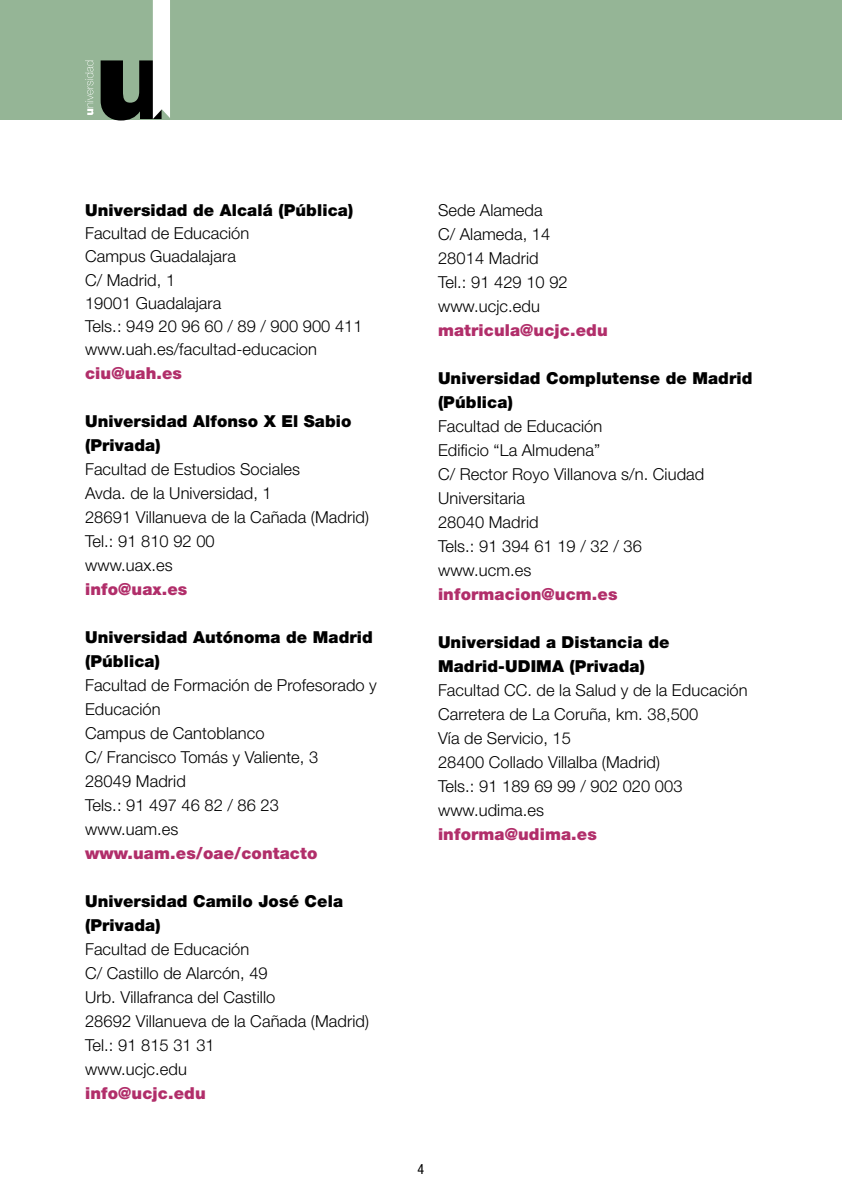
<style>
.page{position:relative;width:842px;height:1191px;background:#fff}
.page>*{position:absolute;margin:0;border:0;box-sizing:border-box;transform-origin:0 0}
.texto_corrido{font:300 16.4px/24px "Helvetica Neue LT Std";letter-spacing:.005em;color:#000}
.texto_corrido-2{font:900 16.4px/24px "Helvetica Neue LT Std";letter-spacing:.005em;color:#000}
.texto_corrido-3{font:900 16.4px "Helvetica Neue LT Std";letter-spacing:.005em;color:#b12e6a}
.t1{font:condensed 14px "Helvetica Neue LT Std";color:#000}
</style>
<div class="page">
<div style="left:0;top:0;width:842px;height:119px;background:#95b596"></div>
<svg style="left:85px;top:61px;width:8px;height:54px"></svg>
<svg style="left:101px;top:0;width:69px;height:120px"></svg>
<p class="texto_corrido-2" style="left:85px;top:198px;width:270px">Universidad de Alcalá (Pública)</p>
<p class="texto_corrido" style="left:85px;top:221px;width:166px">Facultad de Educación</p>
<p class="texto_corrido" style="left:85px;top:244px;width:152px">Campus Guadalajara</p>
<p class="texto_corrido" style="left:85px;top:267px;width:92px">C/ Madrid, 1</p>
<p class="texto_corrido" style="left:85px;top:291px;width:138px">19001 Guadalajara</p>
<p class="texto_corrido" style="left:85px;top:314px;width:279px">Tels.: 949 20 96 60 / 89 / 900 900 411</p>
<p class="texto_corrido" style="left:85px;top:337px;width:233px">www.uah.es/facultad-educacion</p>
<p class="texto_corrido-3" style="left:85px;top:363px;width:99px">ciu@uah.es</p>
<p class="texto_corrido-2" style="left:85px;top:409px;width:268px">Universidad Alfonso X El Sabio (Privada)</p>
<p class="texto_corrido" style="left:85px;top:457px;width:217px">Facultad de Estudios Sociales</p>
<p class="texto_corrido" style="left:85px;top:481px;width:188px">Avda. de la Universidad, 1</p>
<p class="texto_corrido" style="left:85px;top:505px;width:286px">28691 Villanueva de la Cañada (Madrid)</p>
<p class="texto_corrido" style="left:85px;top:529px;width:131px">Tel.: 91 810 92 00</p>
<p class="texto_corrido" style="left:85px;top:553px;width:89px">www.uax.es</p>
<p class="texto_corrido-3" style="left:85px;top:579px;width:104px">info@uax.es</p>
<p class="texto_corrido-2" style="left:85px;top:625px;width:289px">Universidad Autónoma de Madrid (Pública)</p>
<p class="texto_corrido" style="left:85px;top:673px;width:293px">Facultad de Formación de Profesorado y<br>Educación</p>
<p class="texto_corrido" style="left:85px;top:721px;width:181px">Campus de Cantoblanco</p>
<p class="texto_corrido" style="left:85px;top:745px;width:235px">C/ Francisco Tomás y Valiente, 3</p>
<p class="texto_corrido" style="left:85px;top:769px;width:102px">28049 Madrid</p>
<p class="texto_corrido" style="left:85px;top:793px;width:195px">Tels.: 91 497 46 82 / 86 23</p>
<p class="texto_corrido" style="left:85px;top:817px;width:95px">www.uam.es</p>
<p class="texto_corrido-3" style="left:85px;top:843px;width:234px">www.uam.es/oae/contacto</p>
<p class="texto_corrido-2" style="left:85px;top:889px;width:260px">Universidad Camilo José Cela (Privada)</p>
<p class="texto_corrido" style="left:85px;top:937px;width:166px">Facultad de Educación</p>
<p class="texto_corrido" style="left:85px;top:961px;width:192px">C/ Castillo de Alarcón, 49<br>Urb. Villafranca del Castillo</p>
<p class="texto_corrido" style="left:85px;top:1009px;width:286px">28692 Villanueva de la Cañada (Madrid)</p>
<p class="texto_corrido" style="left:85px;top:1033px;width:131px">Tel.: 91 815 31 31</p>
<p class="texto_corrido" style="left:85px;top:1057px;width:103px">www.ucjc.edu</p>
<p class="texto_corrido-3" style="left:85px;top:1083px;width:122px">info@ucjc.edu</p>
<p class="texto_corrido" style="left:438px;top:198px;width:106px">Sede Alameda</p>
<p class="texto_corrido" style="left:438px;top:222px;width:114px">C/ Alameda, 14</p>
<p class="texto_corrido" style="left:438px;top:246px;width:102px">28014 Madrid</p>
<p class="texto_corrido" style="left:438px;top:270px;width:131px">Tel.: 91 429 10 92</p>
<p class="texto_corrido" style="left:438px;top:294px;width:103px">www.ucjc.edu</p>
<p class="texto_corrido-3" style="left:438px;top:320px;width:171px">matricula@ucjc.edu</p>
<p class="texto_corrido-2" style="left:438px;top:366px;width:316px">Universidad Complutense de Madrid (Pública)</p>
<p class="texto_corrido" style="left:438px;top:414px;width:166px">Facultad de Educación</p>
<p class="texto_corrido" style="left:438px;top:438px;width:164px">Edificio “La Almudena”</p>
<p class="texto_corrido" style="left:438px;top:462px;width:268px">C/ Rector Royo Villanova s/n. Ciudad<br>Universitaria</p>
<p class="texto_corrido" style="left:438px;top:510px;width:102px">28040 Madrid</p>
<p class="texto_corrido" style="left:438px;top:534px;width:205px">Tels.: 91 394 61 19 / 32 / 36</p>
<p class="texto_corrido" style="left:438px;top:558px;width:95px">www.ucm.es</p>
<p class="texto_corrido-3" style="left:438px;top:584px;width:181px">informacion@ucm.es</p>
<p class="texto_corrido-2" style="left:438px;top:630px;width:233px">Universidad a Distancia de<br>Madrid-UDIMA (Privada)</p>
<p class="texto_corrido" style="left:438px;top:678px;width:311px">Facultad CC. de la Salud y de la Educación<br>Carretera de La Coruña, km. 38,500</p>
<p class="texto_corrido" style="left:438px;top:726px;width:134px">Vía de Servicio, 15</p>
<p class="texto_corrido" style="left:438px;top:750px;width:224px">28400 Collado Villalba (Madrid)</p>
<p class="texto_corrido" style="left:438px;top:774px;width:246px">Tels.: 91 189 69 99 / 902 020 003</p>
<p class="texto_corrido" style="left:438px;top:798px;width:108px">www.udima.es</p>
<p class="texto_corrido-3" style="left:438px;top:824px;width:160px">informa@udima.es</p>
<p class="t1" style="left:418px;top:1160px;width:8px">4</p>
</div>
